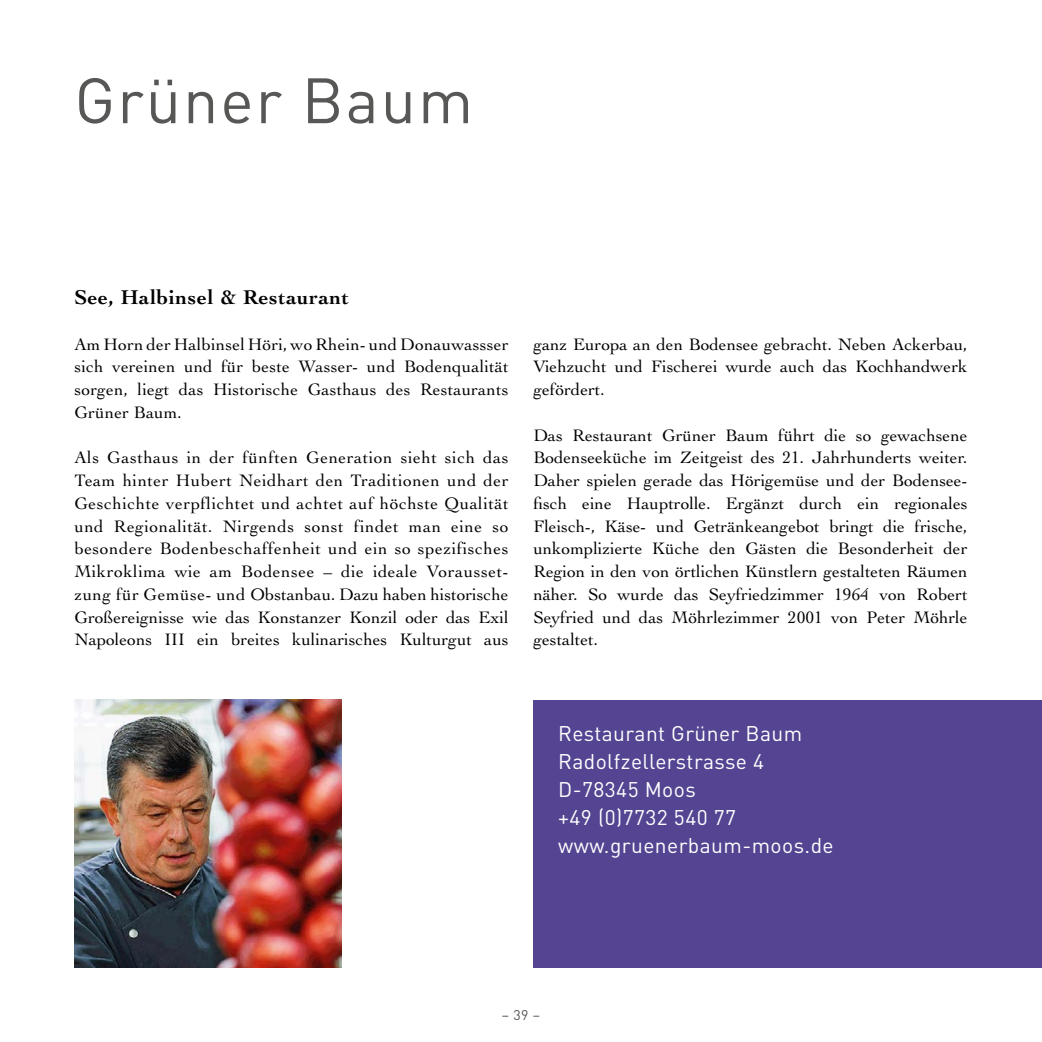
<style>
.page{position:relative;width:1042px;height:1042px;background:#fff}
.page>*{position:absolute;margin:0;border:0;box-sizing:border-box;transform-origin:0 0}
.t1{font:63px "DIN Pro";letter-spacing:.03em;color:#575756}
.t2{font:21px/28px "DIN Pro";letter-spacing:.02em;color:#fff}
.t3{font:700 21px "Cochin LT Std";letter-spacing:.03em;color:#000}
.t4{font:17.5px/22.8px "Cochin LT Std";color:#000;text-align:justify}
.t5{font:14px "DIN Pro";color:#575756}
</style>
<div class="page">
<div style="left:533px;top:699px;width:509px;height:268px;background:#544492"></div>
<img style="left:74px;top:699px;width:267px;height:268px">
<h1 class="t1" style="left:74px;top:58px;width:400px">Grüner Baum</h1>
<p class="t3" style="left:74px;top:285px;width:276px">See, Halbinsel &amp; Restaurant</p>
<p class="t4" style="left:74px;top:332px;width:436px">Am Horn der Halbinsel Höri, wo Rhein- und Donauwassser sich vereinen und für beste Wasser- und Bodenqualität sorgen, liegt das Historische Gasthaus des Restaurants Grüner Baum.</p>
<p class="t4" style="left:74px;top:446px;width:436px">Als Gasthaus in der fünften Generation sieht sich das Team hinter Hubert Neidhart den Traditionen und der Geschichte verpflichtet und achtet auf höchste Qualität und Regionalität. Nirgends sonst findet man eine so besondere Bodenbeschaffenheit und ein so spezifisches Mikroklima wie am Bodensee – die ideale Vorausset&shy;zung für Gemüse- und Obstanbau. Dazu haben historische Großereignisse wie das Konstanzer Konzil oder das Exil Napoleons III ein breites kulinarisches Kulturgut aus</p>
<p class="t4" style="left:533px;top:332px;width:436px">ganz Europa an den Bodensee gebracht. Neben Ackerbau, Viehzucht und Fischerei wurde auch das Kochhandwerk gefördert.</p>
<p class="t4" style="left:533px;top:423px;width:436px">Das Restaurant Grüner Baum führt die so gewachsene Bodenseeküche im Zeitgeist des 21. Jahrhunderts weiter.<br>Daher spielen gerade das Hörigemüse und der Bodensee&shy;fisch eine Hauptrolle. Ergänzt durch ein regionales Fleisch-, Käse- und Getränkeangebot bringt die frische, unkomplizierte Küche den Gästen die Besonderheit der Region in den von örtlichen Künstlern gestalteten Räumen näher. So wurde das Seyfriedzimmer 1964 von Robert Seyfried und das Möhrlezimmer 2001 von Peter Möhrle gestaltet.</p>
<p class="t2" style="left:558px;top:719px;width:277px">Restaurant Grüner Baum<br>Radolfzellerstrasse 4<br>D-78345 Moos<br>+49 (0)7732 540 77 www.gruenerbaum-moos.de</p>
<p class="t5" style="left:502px;top:1005px;width:40px">– 39 –</p>
</div>
